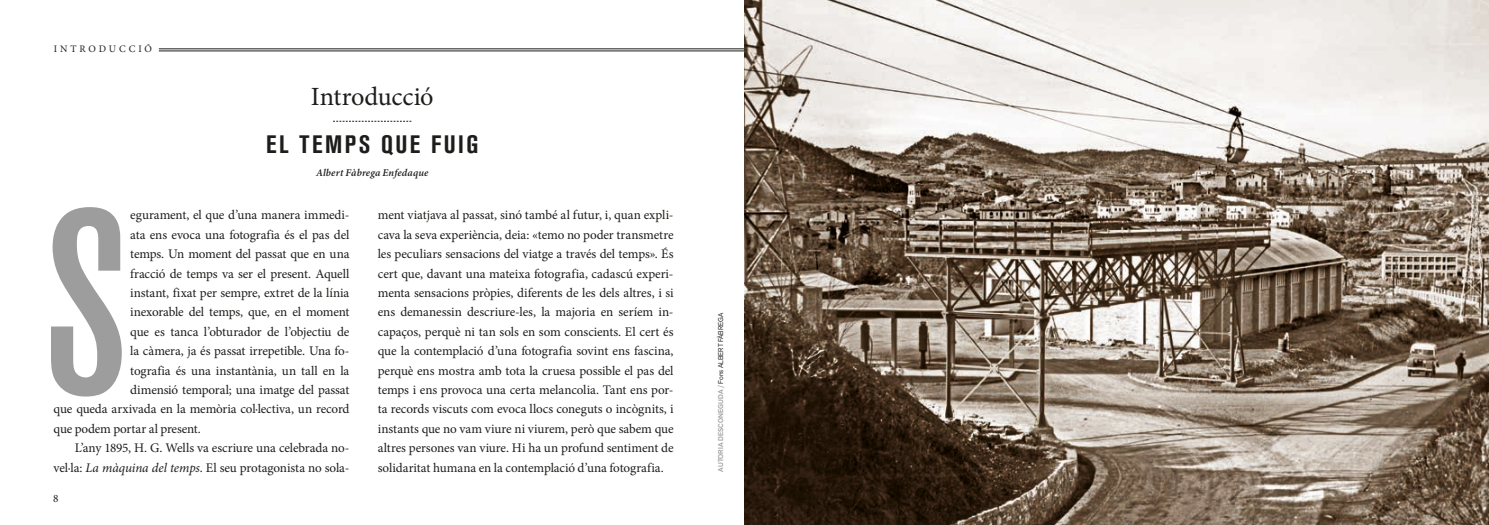
<style>
.page{position:relative;width:1489px;height:525px;background:#fff}
.page>*{position:absolute;margin:0;border:0;box-sizing:border-box;transform-origin:0 0}
.t1{font:500 condensed 258.12px "Akzidenz Grotesk BQ";color:#9d9d9d}
.t2{font:26.25px "Minion Pro";letter-spacing:-.01em;color:#1d1d1b}
.t3{font:700 condensed 25px "Akzidenz Grotesk BQ";letter-spacing:.1em;color:#1d1d1b}
.t4{font:13.12px/19.4px "Minion Pro";letter-spacing:-.01em;color:#1d1d1b;text-align:justify}
.t5{font:11.25px "Minion Pro";color:#1d1d1b}
.t6{font:italic 600 10.38px "Minion Pro";letter-spacing:.015em;color:#1d1d1b}
.t7{font:10px "Minion Pro";letter-spacing:.29em;color:#1d1d1b}
.t8{font:500 6.88px "Akzid Grtsk Next";letter-spacing:.01em;color:#9d9d9d}
.s1{font-style:italic}
.s2{font-weight:400;color:#1d1d1b}
</style>
<div class="page">
<svg style="left:333px;top:121px;width:78px;height:1px"></svg>
<hr style="left:159px;top:49px;width:585px;height:1px;background:#1d1d1b">
<hr style="left:159px;top:51px;width:585px;height:1px;background:#1d1d1b">
<img style="left:744px;top:0;width:744px;height:524px">
<p class="t7" style="left:54px;top:42px;width:100px">INTRODUCCIÓ</p>
<h2 class="t2" style="left:311px;top:79px;width:124px">Introducció</h2>
<h3 class="t3" style="left:266px;top:130px;width:214px">EL TEMPS QUE FUIG</h3>
<p class="t6" style="left:316px;top:165px;width:114px">Albert Fàbrega Enfedaque</p>
<h1 class="t1" style="left:43px;top:158px;width:87px">S</h1>
<p class="t4" style="left:130px;top:205px;width:221px">egurament, el que d’una manera immedi-</p>
<p class="t4" style="left:130px;top:225px;width:221px">ata ens evoca una fotografia és el pas del</p>
<p class="t4" style="left:130px;top:244px;width:221px">temps. Un moment del passat que en una</p>
<p class="t4" style="left:130px;top:263px;width:221px">fracció de temps va ser el present. Aquell</p>
<p class="t4" style="left:130px;top:283px;width:221px">instant, fixat per sempre, extret de la línia</p>
<p class="t4" style="left:130px;top:302px;width:221px">inexorable del temps, que, en el moment</p>
<p class="t4" style="left:130px;top:322px;width:221px">que es tanca l’obturador de l’objectiu de</p>
<p class="t4" style="left:130px;top:341px;width:221px">la càmera, ja és passat irrepetible. Una fo-</p>
<p class="t4" style="left:130px;top:360px;width:221px">tografia és una instantània, un tall en la</p>
<p class="t4" style="left:130px;top:380px;width:221px">dimensió temporal; una imatge del passat</p>
<p class="t4" style="left:54px;top:399px;width:297px">que queda arxivada en la memòria col·lectiva, un record</p>
<p class="t4" style="left:54px;top:418px;width:149px">que podem portar al present.</p>
<p class="t4" style="left:75px;top:438px;width:276px">L’any 1895, H. G. Wells va escriure una celebrada no-</p>
<p class="t4" style="left:54px;top:457px;width:297px">vel·la: <span class="s1">La màquina del temps</span>. El seu protagonista no sola-</p>
<p class="t5" style="left:53px;top:491px;width:7px">8</p>
<p class="t4" style="left:378px;top:205px;width:297px">ment viatjava al passat, sinó també al futur, i, quan expli&shy;cava la seva experiència, deia: «temo no poder transmetre les peculiars sensacions del viatge a través del temps». És cert que, davant una mateixa fotografia, cadascú experi&shy;menta sensacions pròpies, diferents de les dels altres, i si ens demanessin descriure-les, la majoria en seríem in&shy;capaços, perquè ni tan sols en som conscients. El cert és que la contemplació d’una fotografia sovint ens fascina, perquè ens mostra amb tota la cruesa possible el pas del temps i ens provoca una certa melancolia. Tant ens por&shy;ta records viscuts com evoca llocs coneguts o incògnits, i instants que no vam viure ni viurem, però que sabem que altres persones van viure. Hi ha un profund sentiment de solidaritat humana en la contemplació d’una fotografia.</p>
<p class="t8" style="left:716px;top:471px;width:160px;rotate:-90deg">AUTORIA DESCONEGUDA / <span class="s2">Fons ALBERT FÀBREGA</span></p>
</div>
